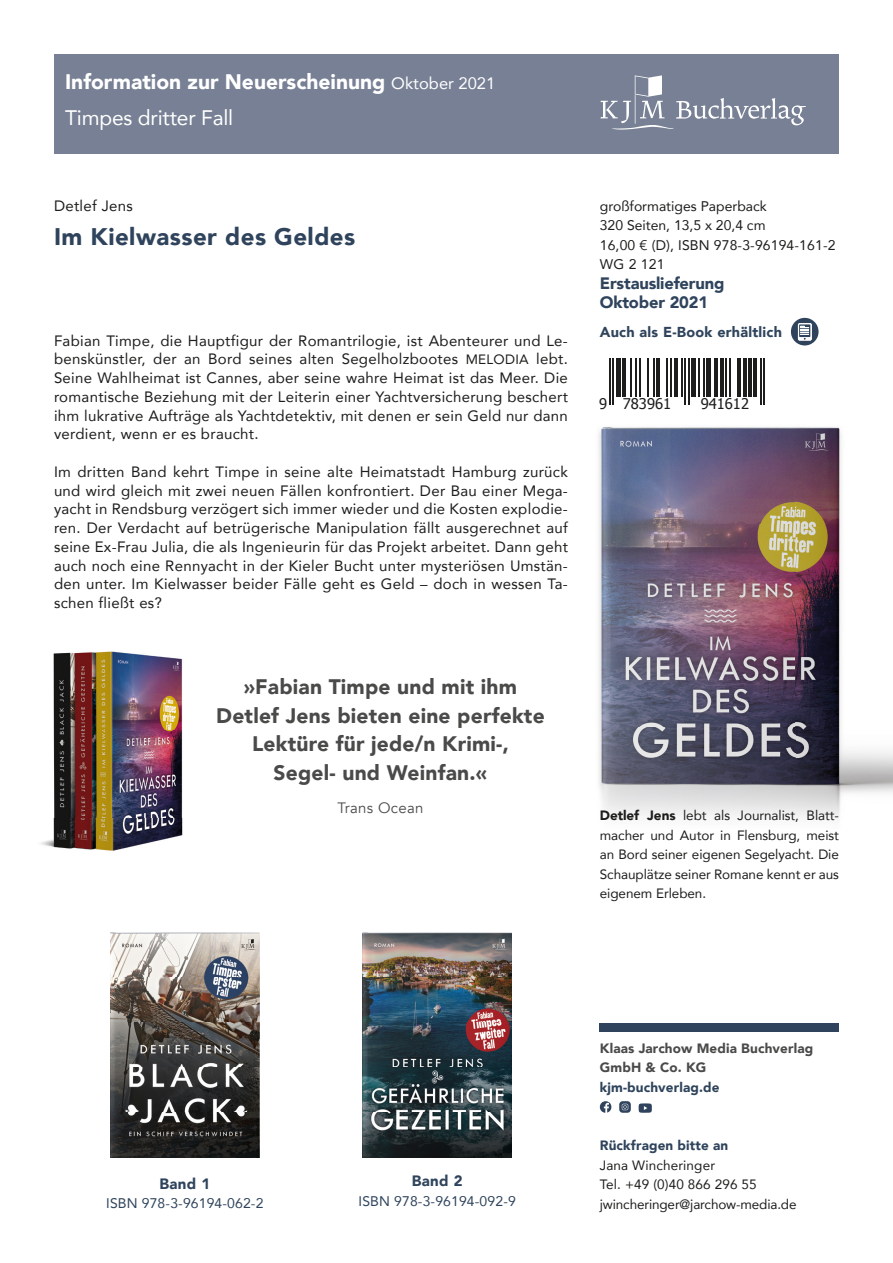
<style>
.page{position:relative;width:893px;height:1263px;background:#fff}
.page>*{position:absolute;margin:0;border:0;box-sizing:border-box;transform-origin:0 0}
.t1{font:900 24px "Avenir";letter-spacing:.02em;color:#2f445c}
.t2{font:900 21px/28.5px "Avenir";letter-spacing:.01em;color:#4a4a49;text-align:center}
.t3{font:900 21px "Avenir";color:#fff}
.t4{font:21px "Avenir";letter-spacing:-.01em;color:#fff}
.t5{font:900 16.5px/19.5px "Avenir";letter-spacing:-.01em;color:#2f445c}
.t6{font:15px/18.8px "Avenir";letter-spacing:.02em;color:#1d1d1b;text-align:justify}
.t7{font:15px "Avenir";letter-spacing:.02em;color:#4a4a49}
.t8{font:900 15px "Avenir";letter-spacing:.02em;color:#2f445c}
.t9{font:14.7px "Tahoma";color:#1d1d1b}
.t10{font:900 14.4px "Avenir";letter-spacing:.02em;color:#2f445c}
.t11{font:13.95px/19.5px "Avenir";color:#1d1d1b}
.t12{font:13.95px "Avenir";letter-spacing:.01em;color:#2f445c}
.t13{font:13.5px/19.5px "Avenir";letter-spacing:-.005em;color:#1d1d1b;text-align:justify}
.t14{font:900 13.5px/19.5px "Avenir";letter-spacing:.01em;color:#4a4a49}
.t15{font:900 13.5px "Avenir";letter-spacing:.01em;color:#2f445c}
.s1{font-weight:400;font-size:16.5px}
.s2{font-size:13.5px}
.s3{font-weight:900}
</style>
<div class="page">
<hr style="left:609px;top:359px;width:2px;height:46px;background:#1d1d1b">
<hr style="left:612px;top:359px;width:2px;height:46px;background:#1d1d1b">
<div style="left:616px;top:359px;width:5px;height:38px;background:#1d1d1b"></div>
<hr style="left:622px;top:359px;width:4px;height:38px;background:#1d1d1b">
<hr style="left:630px;top:359px;width:2px;height:38px;background:#1d1d1b">
<hr style="left:635px;top:359px;width:2px;height:38px;background:#1d1d1b">
<hr style="left:639px;top:359px;width:1px;height:38px;background:#1d1d1b">
<hr style="left:647px;top:359px;width:2px;height:38px;background:#1d1d1b">
<hr style="left:653px;top:359px;width:2px;height:38px;background:#1d1d1b">
<hr style="left:657px;top:359px;width:3px;height:38px;background:#1d1d1b">
<hr style="left:667px;top:359px;width:1px;height:38px;background:#1d1d1b">
<hr style="left:670px;top:359px;width:1px;height:38px;background:#1d1d1b">
<hr style="left:675px;top:359px;width:3px;height:38px;background:#1d1d1b">
<hr style="left:681px;top:359px;width:2px;height:38px;background:#1d1d1b">
<hr style="left:685px;top:359px;width:1px;height:46px;background:#1d1d1b">
<hr style="left:688px;top:359px;width:2px;height:46px;background:#1d1d1b">
<div style="left:691px;top:359px;width:5px;height:38px;background:#1d1d1b"></div>
<hr style="left:698px;top:359px;width:1px;height:38px;background:#1d1d1b">
<hr style="left:703px;top:359px;width:1px;height:38px;background:#1d1d1b">
<div style="left:706px;top:359px;width:5px;height:38px;background:#1d1d1b"></div>
<hr style="left:714px;top:359px;width:3px;height:38px;background:#1d1d1b">
<hr style="left:721px;top:359px;width:3px;height:38px;background:#1d1d1b">
<hr style="left:726px;top:359px;width:1px;height:38px;background:#1d1d1b">
<hr style="left:729px;top:359px;width:1px;height:38px;background:#1d1d1b">
<hr style="left:737px;top:359px;width:3px;height:38px;background:#1d1d1b">
<hr style="left:744px;top:359px;width:3px;height:38px;background:#1d1d1b">
<hr style="left:749px;top:359px;width:3px;height:38px;background:#1d1d1b">
<hr style="left:753px;top:359px;width:4px;height:38px;background:#1d1d1b">
<hr style="left:760px;top:359px;width:2px;height:46px;background:#1d1d1b">
<hr style="left:763px;top:359px;width:2px;height:46px;background:#1d1d1b">
<img style="left:600px;top:427px;width:293px;height:392px">
<div style="left:54px;top:54px;width:785px;height:99px;background:#778094"></div>
<img style="left:600px;top:75px;width:206px;height:54px">
<img style="left:40px;top:651px;width:143px;height:200px">
<div style="left:600px;top:1023px;width:239px;height:8px;background:#2f445c"></div>
<svg style="left:600px;top:1101px;width:11px;height:12px"></svg>
<svg style="left:619px;top:1101px;width:12px;height:12px"></svg>
<svg style="left:622px;top:1104px;width:6px;height:6px"></svg>
<svg style="left:639px;top:1103px;width:13px;height:10px"></svg>
<svg style="left:791px;top:318px;width:28px;height:27px"></svg>
<img style="left:110px;top:933px;width:149px;height:225px">
<img style="left:362px;top:933px;width:150px;height:225px">
<h2 class="t3" style="left:65px;top:64px;width:432px">Information zur Neuerscheinung <span class="s1">Oktober 2021</span></h2>
<h2 class="t4" style="left:65px;top:100px;width:170px">Timpes dritter Fall</h2>
<p class="t6" style="left:54px;top:196px;width:80px">Detlef Jens</p>
<h1 class="t1" style="left:54px;top:216px;width:303px">Im Kielwasser des Geldes</h1>
<p class="t6" style="left:54px;top:331px;width:515px">Fabian Timpe, die Hauptfigur der Romantrilogie, ist Abenteurer und Le&shy;benskünstler, der an Bord seines alten Segelholzbootes <span class="s2">MELODIA</span> lebt.<br>Seine Wahlheimat ist Cannes, aber seine wahre Heimat ist das Meer. Die romantische Beziehung mit der Leiterin einer Yachtversicherung beschert ihm lukrative Aufträge als Yachtdetektiv, mit denen er sein Geld nur dann verdient, wenn er es braucht.</p>
<p class="t6" style="left:54px;top:462px;width:515px">Im dritten Band kehrt Timpe in seine alte Heimatstadt Hamburg zurück und wird gleich mit zwei neuen Fällen konfrontiert. Der Bau einer Mega&shy;yacht in Rendsburg verzögert sich immer wieder und die Kosten explodie&shy;ren. Der Verdacht auf betrügerische Manipulation fällt ausgerechnet auf seine Ex-Frau Julia, die als Ingenieurin für das Projekt arbeitet. Dann geht auch noch eine Rennyacht in der Kieler Bucht unter mysteriösen Umstän&shy;den unter. Im Kielwasser beider Fälle geht es Geld – doch in wessen Ta&shy;schen fließt es?</p>
<h2 class="t2" style="left:216px;top:672px;width:330px">»Fabian Timpe und mit ihm<br>Detlef Jens bieten eine perfekte<br>Lektüre für jede/n Krimi-,<br>Segel- und Weinfan.«</h2>
<p class="t7" style="left:337px;top:799px;width:88px">Trans Ocean</p>
<p class="t11" style="left:600px;top:196px;width:237px">großformatiges Paperback<br>320 Seiten, 13,5 x 20,4 cm<br>16,00 € (D), ISBN 978-3-96194-161-2<br>WG 2 121</p>
<p class="t5" style="left:600px;top:273px;width:126px">Erstauslieferung<br>Oktober 2021</p>
<p class="t10" style="left:600px;top:319px;width:184px">Auch als E-Book erhältlich</p>
<p class="t9" style="left:599px;top:394px;width:74px">9 783961</p>
<p class="t9" style="left:701px;top:394px;width:50px">941612</p>
<p class="t13" style="left:600px;top:805px;width:241px"><span class="s3">Detlef Jens</span> lebt als Journalist, Blatt&shy;macher und Autor in Flensburg, meist an Bord seiner eigenen Segelyacht. Die Schauplätze seiner Romane kennt er aus eigenem Erleben.</p>
<p class="t8" style="left:160px;top:1170px;width:52px">Band 1</p>
<p class="t12" style="left:106px;top:1192px;width:159px">ISBN 978-3-96194-062-2</p>
<p class="t8" style="left:412px;top:1168px;width:52px">Band 2</p>
<p class="t12" style="left:359px;top:1190px;width:159px">ISBN 978-3-96194-092-9</p>
<p class="t14" style="left:600px;top:1038px;width:215px">Klaas Jarchow Media Buchverlag<br>GmbH &amp; Co. KG</p>
<p class="t15" style="left:600px;top:1076px;width:121px">kjm-buchverlag.de</p>
<p class="t15" style="left:600px;top:1134px;width:130px">Rückfragen bitte an</p>
<p class="t13" style="left:600px;top:1155px;width:198px;text-align:left">Jana Wincheringer<br>Tel. +49 (0)40 866 296 55 jwincheringer@jarchow-media.de</p>
</div>
